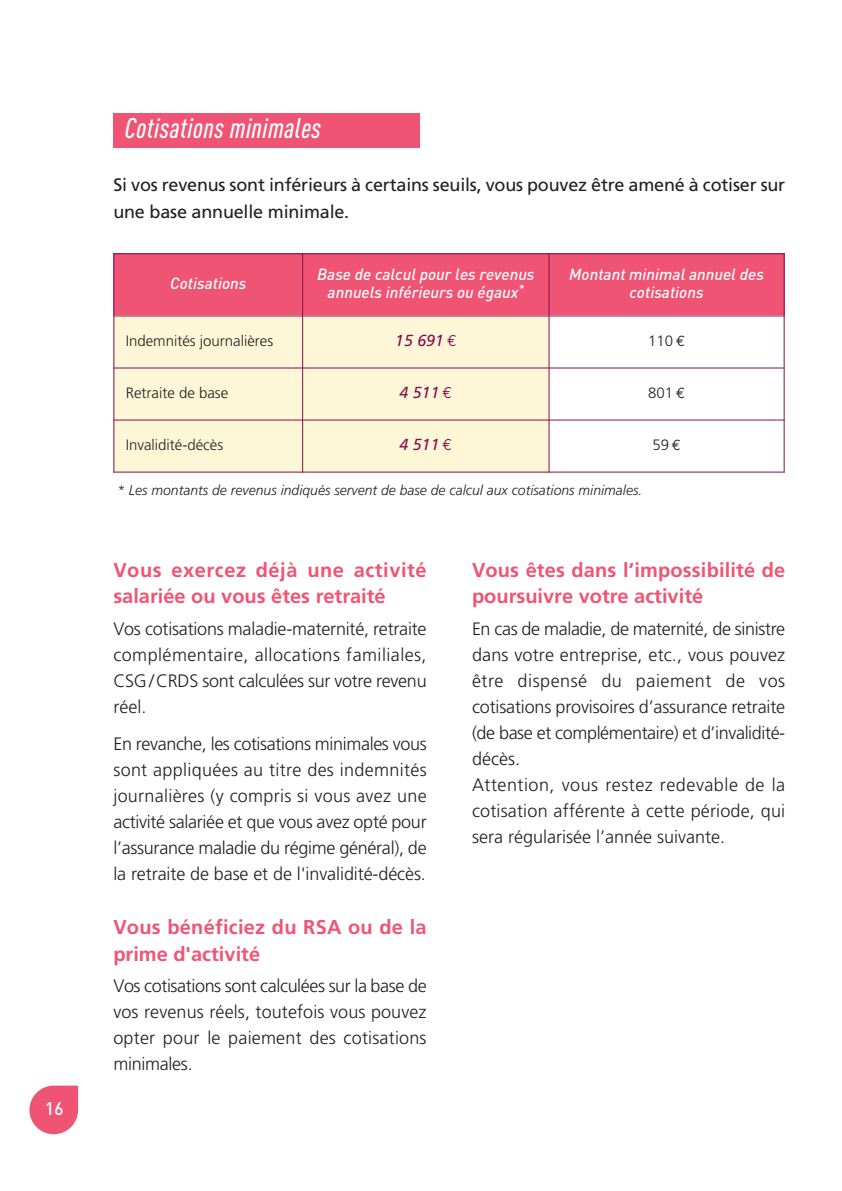
<style>
.page{position:relative;width:842px;height:1191px;background:#fff}
.page>*{position:absolute;margin:0;border:0;box-sizing:border-box;transform-origin:0 0}
.t1{font:italic 500 condensed 28px "DINOT";letter-spacing:.02em;color:#fff}
.t2{font:700 20px/26px "Frutiger LT Std";letter-spacing:.01em;color:#f05474}
.t3{font:300 18px/26px "Frutiger LT Std";color:#231f20;text-align:justify}
.t4{font:18px/27px "Frutiger LT Std";letter-spacing:-.01em;color:#231f20}
.t5{font:500 18px "DINOT";color:#fff}
.t6{font:italic 500 16px/18px "DINOT";color:#fff;text-align:center}
.t7{font:italic 16px "Frutiger LT Std";color:#860f4d}
.t8{font:300 15px "Frutiger LT Std";color:#231f20}
.t9{font:italic 300 14px "Frutiger LT Std";color:#231f20}
.s1{font-family:"Euro Mono";font-style:normal}
.s2{font-family:"Euro Mono";font-weight:400}
</style>
<div class="page">
<svg style="left:29px;top:1085px;width:49px;height:49px;background:#f2718c"></svg>
<div style="left:113px;top:113px;width:307px;height:34px;background:#f05474"></div>
<div style="left:113px;top:253px;width:190px;height:63px;background:#f05474"></div>
<div style="left:303px;top:253px;width:246px;height:63px;background:#f05474"></div>
<div style="left:549px;top:253px;width:235px;height:63px;background:#f05474"></div>
<div style="left:113px;top:316px;width:190px;height:52px;background:#fef7d7"></div>
<div style="left:303px;top:316px;width:246px;height:52px;background:#fef7d7"></div>
<div style="left:113px;top:368px;width:190px;height:52px;background:#fef7d7"></div>
<div style="left:303px;top:368px;width:246px;height:52px;background:#fef7d7"></div>
<div style="left:113px;top:420px;width:190px;height:52px;background:#fef7d7"></div>
<div style="left:303px;top:420px;width:246px;height:52px;background:#fef7d7"></div>
<hr style="left:113px;top:253px;width:1px;height:219px;background:#860f4d">
<hr style="left:302px;top:253px;width:1px;height:219px;background:#860f4d">
<hr style="left:548px;top:253px;width:1px;height:219px;background:#860f4d">
<hr style="left:784px;top:253px;width:1px;height:219px;background:#860f4d">
<hr style="left:113px;top:253px;width:672px;height:1px;background:#860f4d">
<hr style="left:113px;top:315px;width:672px;height:1px;background:#860f4d">
<hr style="left:113px;top:367px;width:672px;height:1px;background:#860f4d">
<hr style="left:113px;top:419px;width:672px;height:1px;background:#860f4d">
<hr style="left:113px;top:471px;width:672px;height:1px;background:#860f4d">
<p class="t5" style="left:45px;top:1102px;width:21px">16</p>
<h1 class="t1" style="left:125px;top:118px;width:198px">Cotisations minimales</h1>
<p class="t4" style="left:113px;top:173px;width:673px">Si vos revenus sont inférieurs à certains seuils, vous pouvez être amené à cotiser sur une base annuelle minimale.</p>
<p class="t6" style="left:170px;top:276px;width:78px">Cotisations</p>
<p class="t6" style="left:317px;top:267px;width:219px">Base de calcul pour les revenus annuels inférieurs ou égaux<sup>*</sup></p>
<p class="t6" style="left:569px;top:267px;width:196px">Montant minimal annuel des cotisations</p>
<p class="t8" style="left:126px;top:334px;width:149px">Indemnités journalières</p>
<p class="t7" style="left:395px;top:334px;width:63px">15 691 <span class="s1">€</span></p>
<p class="t8" style="left:648px;top:334px;width:38px">110 <span class="s2">€</span></p>
<p class="t8" style="left:126px;top:386px;width:104px">Retraite de base</p>
<p class="t7" style="left:400px;top:386px;width:54px">4 511 <span class="s1">€</span></p>
<p class="t8" style="left:648px;top:386px;width:38px">801 <span class="s2">€</span></p>
<p class="t8" style="left:126px;top:438px;width:99px">Invalidité-décès</p>
<p class="t7" style="left:400px;top:438px;width:54px">4 511 <span class="s1">€</span></p>
<p class="t8" style="left:652px;top:438px;width:30px">59<span class="s2">€</span></p>
<p class="t9" style="left:117px;top:484px;width:527px">* Les montants de revenus indiqués servent de base de calcul aux cotisations minimales.</p>
<p class="t2" style="left:113px;top:557px;width:315px">Vous exercez déjà une activité salariée ou vous êtes retraité</p>
<p class="t3" style="left:113px;top:617px;width:315px">Vos cotisations maladie-maternité, retraite complémentaire, allocations familiales, CSG/CRDS sont calculées sur votre revenu réel.</p>
<p class="t3" style="left:113px;top:732px;width:315px">En revanche, les cotisations minimales vous sont appliquées au titre des indemnités journalières (y compris si vous avez une activité salariée et que vous avez opté pour l’assurance maladie du régime général), de la retraite de base et de l'invalidité-décès.</p>
<p class="t2" style="left:113px;top:914px;width:315px">Vous bénéficiez du RSA ou de la prime d'activité</p>
<p class="t3" style="left:113px;top:974px;width:315px">Vos cotisations sont calculées sur la base de vos revenus réels, toutefois vous pouvez opter pour le paiement des cotisations minimales.</p>
<p class="t2" style="left:472px;top:557px;width:315px">Vous êtes dans l’impossibilité de poursuivre votre activité</p>
<p class="t3" style="left:472px;top:617px;width:315px;text-align:left">En cas de maladie, de maternité, de sinistre dans votre entreprise, etc., vous pouvez être dispensé du paiement de vos cotisations provisoires d’assurance retraite (de base et complémentaire) et d’invalidité&shy;décès.<br>Attention, vous restez redevable de la cotisation afférente à cette période, qui sera régularisée l’année suivante.</p>
</div>
